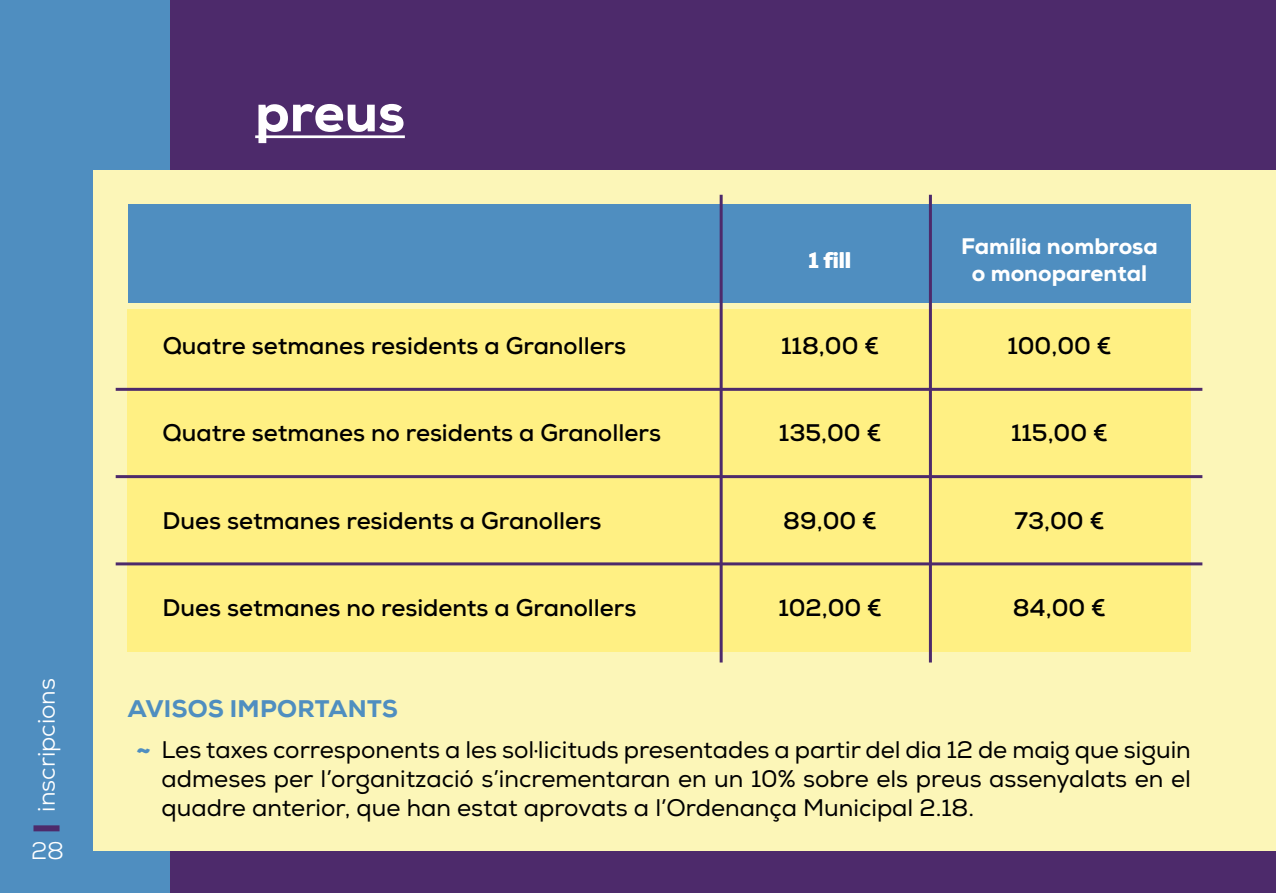
<style>
.page{position:relative;width:1276px;height:893px;background:#4f8ec0}
.page>*{position:absolute;margin:0;border:0;box-sizing:border-box;transform-origin:0 0}
.t1{font:800 54px "Nexa";color:#fff}
.t2{font:24px/41.7px "Nexa";color:#000}
.t3{font:700 24px "Nexa";color:#000}
.t4{font:24px "Nexa";color:#fff}
.t5{font:800 22.5px/27px "Nexa";color:#fff;text-align:center}
.s1{font-weight:800;color:#4f8ec0}
.s2{font-weight:900;color:#4f8ec0}
</style>
<div class="page">
<div style="left:170px;top:0;width:1106px;height:893px;background:#4d2a6b"></div>
<div style="left:94px;top:170px;width:1182px;height:680px;background:#fcf6b8"></div>
<hr style="left:1275px;top:0;width:1px;height:893px;background:#4d2a6b">
<div style="left:33px;top:825px;width:27px;height:6px;background:#4d2a6b"></div>
<hr style="left:255px;top:135px;width:150px;height:3px;background:#fff">
<div style="left:128px;top:204px;width:1062px;height:99px;background:#4f8ec0"></div>
<div style="left:127px;top:309px;width:1063px;height:342px;background:#fff083"></div>
<hr style="left:719px;top:195px;width:3px;height:467px;background:#4d2a6b">
<hr style="left:929px;top:195px;width:3px;height:467px;background:#4d2a6b">
<hr style="left:116px;top:388px;width:1086px;height:3px;background:#4d2a6b">
<hr style="left:116px;top:475px;width:1086px;height:3px;background:#4d2a6b">
<hr style="left:116px;top:562px;width:1086px;height:3px;background:#4d2a6b">
<p class="t4" style="left:31px;top:812px;width:135px;rotate:-90deg">inscripcions</p>
<p class="t4" style="left:31px;top:836px;width:34px">28</p>
<h1 class="t1" style="left:255px;top:78px;width:151px">preus</h1>
<p class="t5" style="left:808px;top:246px;width:44px">1 fill</p>
<p class="t5" style="left:961px;top:233px;width:198px">Família nombrosa o monoparental</p>
<p class="t3" style="left:163px;top:330px;width:465px">Quatre setmanes residents a Granollers</p>
<p class="t3" style="left:781px;top:330px;width:99px">118,00 €</p>
<p class="t3" style="left:1007px;top:330px;width:106px">100,00 €</p>
<p class="t3" style="left:163px;top:418px;width:500px">Quatre setmanes no residents a Granollers</p>
<p class="t3" style="left:779px;top:418px;width:104px">135,00 €</p>
<p class="t3" style="left:1011px;top:418px;width:98px">115,00 €</p>
<p class="t3" style="left:163px;top:505px;width:440px">Dues setmanes residents a Granollers</p>
<p class="t3" style="left:783px;top:505px;width:95px">89,00 €</p>
<p class="t3" style="left:1014px;top:505px;width:91px">73,00 €</p>
<p class="t3" style="left:163px;top:592px;width:475px">Dues setmanes no residents a Granollers</p>
<p class="t3" style="left:778px;top:592px;width:105px">102,00 €</p>
<p class="t3" style="left:1013px;top:592px;width:94px">84,00 €</p>
<p class="t2" style="left:136px;top:688px;width:1056px;text-indent:-8px"><span class="s1">AVISOS IMPORTANTS<br></span><span class="s2">~</span> Les taxes corresponents a les sol·licituds presentades a partir del dia 12 de maig que siguin</p>
<p class="t2" style="left:162px;top:765px;width:1030px;line-height:28.8px">admeses per l’organització s’incrementaran en un 10% sobre els preus assenyalats en el quadre anterior, que han estat aprovats a l’Ordenança M unicipal 2.18.</p>
</div>
